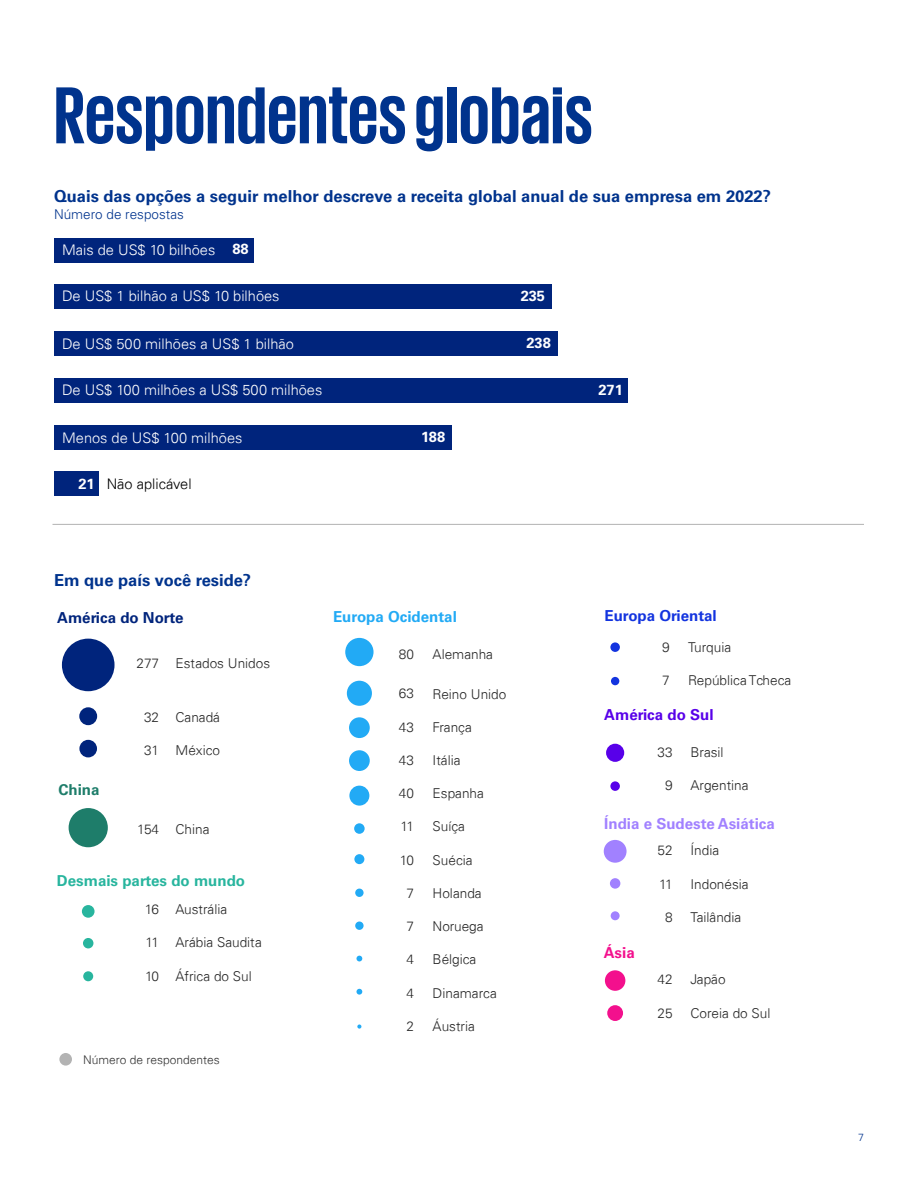
<style>
.page{position:relative;width:918px;height:1188px;background:#fff}
.page>*{position:absolute;margin:0;border:0;box-sizing:border-box;transform-origin:0 0}
.t1{font:700 82.5px "KPMG";color:#00338d}
.t2{font:700 16.5px "Univers LT Std";color:#00338d}
.t3{font:700 15.15px "Univers LT Std";color:#a181ff}
.t4{font:700 15.15px "Univers LT Std";color:#28b59e}
.t5{font:700 15.15px "Univers LT Std";color:#22aaf5}
.t6{font:700 15.15px "Univers LT Std";color:#00247c}
.t7{font:700 15.15px "Univers LT Std";color:#1334df}
.t8{font:700 15.15px "Univers LT Std";color:#5800e9}
.t9{font:700 15.15px "Univers LT Std";color:#1e7d6a}
.t10{font:700 15.15px "Univers LT Std";color:#f3108d}
.t11{font:300 14.55px "Univers 45";color:#fff}
.t12{font:700 14.55px "Univers LT Std";color:#fff}
.t13{font:300 14.55px "Univers 45";color:#000}
.t14{font:300 13.65px "Univers 45";color:#272727}
.t15{font:300 13.5px "Univers LT Std";color:#00338d}
.t16{font:300 12px "Univers 45";color:#333}
.t17{font:300 10.5px "Univers 45";color:#00338d}
.s1{font-family:"Univers LT Std";font-weight:700}
</style>
<div class="page">
<div style="left:347px;top:681px;width:25px;height:25px;background:#22aaf5;border-radius:13px"></div>
<svg style="left:356px;top:956px;width:6px;height:5px"></svg>
<svg style="left:356px;top:989px;width:6px;height:6px"></svg>
<svg style="left:357px;top:1025px;width:4px;height:4px"></svg>
<div style="left:62px;top:639px;width:53px;height:52px;background:#00247c;border-radius:26px"></div>
<div style="left:69px;top:808px;width:39px;height:39px;background:#1e7d6a;border-radius:20px"></div>
<div style="left:345px;top:638px;width:29px;height:28px;background:#22aaf5;border-radius:14px"></div>
<div style="left:604px;top:840px;width:23px;height:23px;background:#a181ff;border-radius:11px"></div>
<div style="left:605px;top:970px;width:20px;height:21px;background:#f3108d;border-radius:10px"></div>
<div style="left:606px;top:744px;width:18px;height:18px;background:#5800e9;border-radius:9px"></div>
<div style="left:79px;top:707px;width:18px;height:18px;background:#00247c;border-radius:9px"></div>
<div style="left:79px;top:740px;width:18px;height:17px;background:#00247c;border-radius:9px"></div>
<div style="left:607px;top:1005px;width:16px;height:16px;background:#f3108d;border-radius:8px"></div>
<div style="left:82px;top:905px;width:13px;height:13px;background:#28b59e;border-radius:6px"></div>
<div style="left:610px;top:878px;width:10px;height:11px;background:#a181ff;border-radius:5px"></div>
<div style="left:83px;top:938px;width:10px;height:10px;background:#28b59e;border-radius:5px"></div>
<div style="left:354px;top:823px;width:11px;height:11px;background:#22aaf5;border-radius:5px"></div>
<div style="left:83px;top:971px;width:10px;height:10px;background:#28b59e;border-radius:5px"></div>
<div style="left:354px;top:854px;width:10px;height:10px;background:#22aaf5;border-radius:5px"></div>
<svg style="left:610px;top:781px;width:10px;height:10px"></svg>
<div style="left:610px;top:642px;width:10px;height:10px;background:#1334df;border-radius:5px"></div>
<div style="left:611px;top:911px;width:9px;height:9px;background:#a181ff;border-radius:4px"></div>
<div style="left:611px;top:677px;width:8px;height:8px;background:#1334df;border-radius:4px"></div>
<div style="left:349px;top:786px;width:20px;height:20px;background:#22aaf5;border-radius:10px"></div>
<div style="left:349px;top:750px;width:21px;height:21px;background:#22aaf5;border-radius:10px"></div>
<div style="left:349px;top:717px;width:21px;height:21px;background:#22aaf5;border-radius:10px"></div>
<div style="left:355px;top:889px;width:9px;height:8px;background:#22aaf5;border-radius:4px"></div>
<div style="left:355px;top:922px;width:9px;height:8px;background:#22aaf5;border-radius:4px"></div>
<div style="left:54px;top:238px;width:200px;height:24px;background:#00247c"></div>
<div style="left:54px;top:285px;width:498px;height:24px;background:#00247c"></div>
<div style="left:54px;top:331px;width:504px;height:25px;background:#00247c"></div>
<div style="left:54px;top:378px;width:574px;height:25px;background:#00247c"></div>
<div style="left:54px;top:425px;width:398px;height:24px;background:#00247c"></div>
<div style="left:54px;top:472px;width:45px;height:24px;background:#00247c"></div>
<div style="left:59px;top:1053px;width:13px;height:13px;background:#b3b3b3;border-radius:6px"></div>
<hr style="left:52px;top:524px;width:812px;height:1px;background:#b2b2b2">
<h1 class="t1" style="left:54px;top:74px;width:541px">Respondentes globais</h1>
<p class="t2" style="left:54px;top:187px;width:719px">Quais das opções a seguir melhor descreve a receita global anual de sua empresa em 2022?</p>
<p class="t15" style="left:54px;top:206px;width:132px">Número de respostas</p>
<p class="t11" style="left:62px;top:241px;width:188px">Mais de US$ 10 bilhões <span class="s1">88</span></p>
<p class="t11" style="left:62px;top:287px;width:219px">De US$ 1 bilhão a US$ 10 bilhões</p>
<p class="t11" style="left:62px;top:335px;width:233px">De US$ 500 milhões a US$ 1 bilhão</p>
<p class="t11" style="left:62px;top:381px;width:262px">De US$ 100 milhões a US$ 500 milhões</p>
<p class="t11" style="left:62px;top:429px;width:182px">Menos de US$ 100 milhões</p>
<p class="t12" style="left:78px;top:475px;width:18px">21</p>
<p class="t13" style="left:107px;top:475px;width:87px">Não aplicável</p>
<p class="t2" style="left:54px;top:571px;width:199px">Em que país você reside?</p>
<p class="t12" style="left:421px;top:429px;width:26px">188</p>
<p class="t12" style="left:521px;top:288px;width:26px">235</p>
<p class="t12" style="left:527px;top:335px;width:26px">238</p>
<p class="t12" style="left:598px;top:381px;width:26px">271</p>
<p class="t6" style="left:57px;top:609px;width:128px">América do Norte</p>
<p class="t5" style="left:333px;top:608px;width:125px">Europa Ocidental</p>
<p class="t7" style="left:604px;top:607px;width:114px">Europa Oriental</p>
<p class="t14" style="left:137px;top:655px;width:135px">277 Estados Unidos</p>
<p class="t9" style="left:58px;top:781px;width:43px">China</p>
<p class="t14" style="left:144px;top:709px;width:17px">32</p>
<p class="t14" style="left:144px;top:742px;width:17px">31</p>
<p class="t14" style="left:175px;top:709px;width:46px">Canadá</p>
<p class="t14" style="left:175px;top:742px;width:46px">México</p>
<p class="t14" style="left:137px;top:821px;width:74px">154 China</p>
<p class="t4" style="left:57px;top:872px;width:190px">Desmais partes do mundo</p>
<p class="t14" style="left:145px;top:901px;width:16px">16</p>
<p class="t14" style="left:146px;top:934px;width:15px">11</p>
<p class="t14" style="left:145px;top:968px;width:16px">10</p>
<p class="t14" style="left:175px;top:901px;width:53px">Austrália</p>
<p class="t14" style="left:175px;top:934px;width:88px">Arábia Saudita</p>
<p class="t14" style="left:175px;top:968px;width:78px">África do Sul</p>
<p class="t16" style="left:83px;top:1052px;width:138px">Número de respondentes</p>
<p class="t14" style="left:399px;top:646px;width:17px">80</p>
<p class="t14" style="left:433px;top:646px;width:62px">Alemanha</p>
<p class="t14" style="left:399px;top:685px;width:17px">63</p>
<p class="t14" style="left:399px;top:719px;width:17px">43</p>
<p class="t14" style="left:399px;top:752px;width:17px">43</p>
<p class="t14" style="left:399px;top:785px;width:17px">40</p>
<p class="t14" style="left:400px;top:818px;width:15px">11</p>
<p class="t14" style="left:400px;top:852px;width:16px">10</p>
<p class="t14" style="left:406px;top:885px;width:9px">7</p>
<p class="t14" style="left:406px;top:918px;width:9px">7</p>
<p class="t14" style="left:406px;top:951px;width:9px">4</p>
<p class="t14" style="left:406px;top:985px;width:9px">4</p>
<p class="t14" style="left:406px;top:1018px;width:9px">2</p>
<p class="t14" style="left:433px;top:685px;width:75px">Reino Unido</p>
<p class="t14" style="left:433px;top:719px;width:41px">França</p>
<p class="t14" style="left:433px;top:752px;width:29px">Itália</p>
<p class="t14" style="left:433px;top:785px;width:53px">Espanha</p>
<p class="t14" style="left:433px;top:818px;width:34px">Suíça</p>
<p class="t14" style="left:433px;top:852px;width:42px">Suécia</p>
<p class="t14" style="left:433px;top:885px;width:51px">Holanda</p>
<p class="t14" style="left:433px;top:918px;width:53px">Noruega</p>
<p class="t14" style="left:433px;top:951px;width:45px">Bélgica</p>
<p class="t14" style="left:433px;top:985px;width:66px">Dinamarca</p>
<p class="t14" style="left:433px;top:1018px;width:44px">Áustria</p>
<p class="t14" style="left:662px;top:639px;width:9px">9</p>
<p class="t14" style="left:662px;top:672px;width:9px">7</p>
<p class="t14" style="left:688px;top:639px;width:45px">Turquia</p>
<p class="t14" style="left:688px;top:672px;width:105px">República Tcheca</p>
<p class="t8" style="left:604px;top:706px;width:111px">América do Sul</p>
<p class="t14" style="left:658px;top:744px;width:17px">33</p>
<p class="t14" style="left:665px;top:777px;width:9px">9</p>
<p class="t14" style="left:690px;top:744px;width:35px">Brasil</p>
<p class="t14" style="left:690px;top:777px;width:60px">Argentina</p>
<p class="t3" style="left:604px;top:815px;width:172px">Índia e Sudeste Asiática</p>
<p class="t10" style="left:604px;top:944px;width:33px">Ásia</p>
<p class="t14" style="left:658px;top:842px;width:17px">52</p>
<p class="t14" style="left:659px;top:875px;width:15px">11</p>
<p class="t14" style="left:665px;top:909px;width:9px">8</p>
<p class="t14" style="left:690px;top:842px;width:30px">Índia</p>
<p class="t14" style="left:690px;top:875px;width:60px">Indonésia</p>
<p class="t14" style="left:690px;top:909px;width:52px">Tailândia</p>
<p class="t14" style="left:658px;top:971px;width:17px">42</p>
<p class="t14" style="left:658px;top:1005px;width:17px">25</p>
<p class="t14" style="left:690px;top:971px;width:37px">Japão</p>
<p class="t14" style="left:690px;top:1005px;width:82px">Coreia do Sul</p>
<p class="t17" style="left:858px;top:1131px;width:7px">7</p>
</div>
